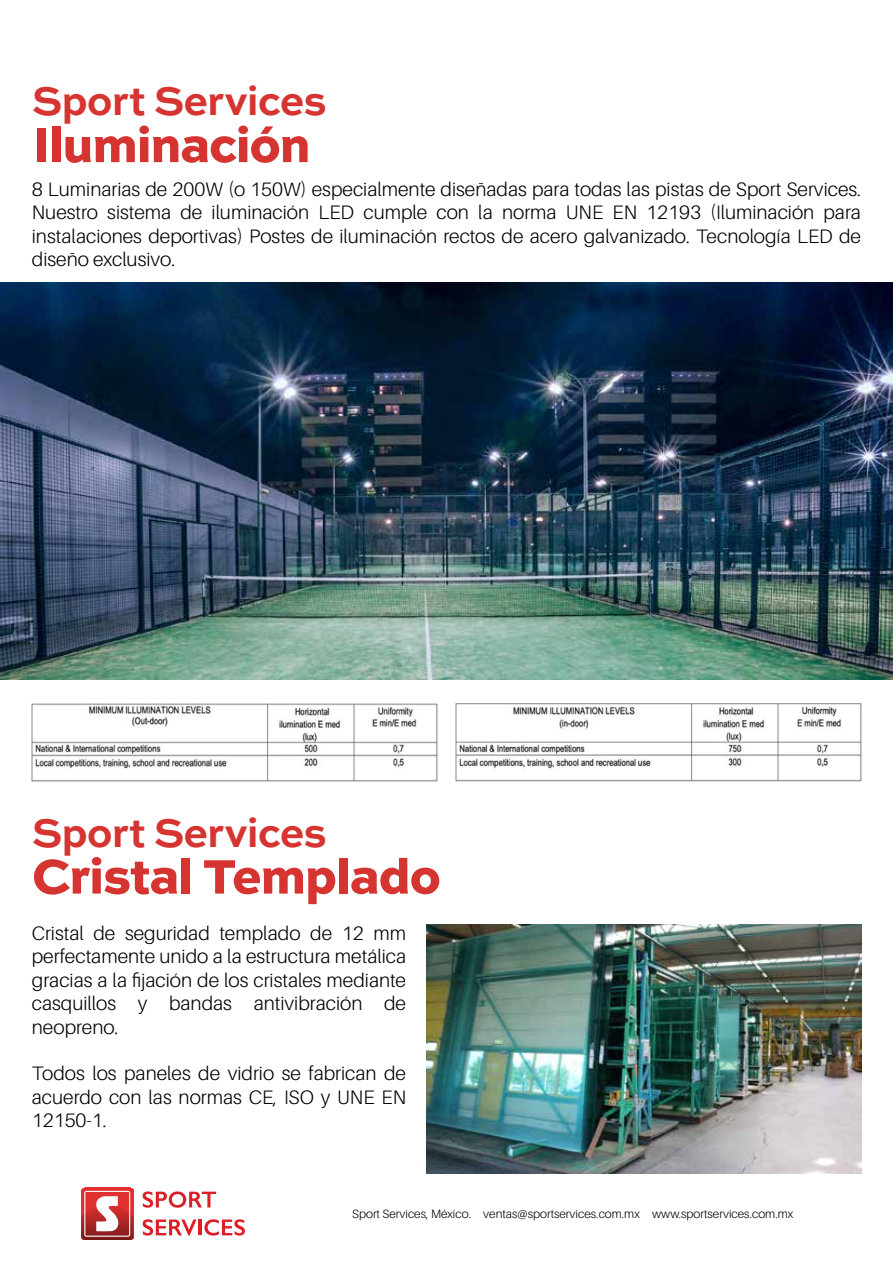
<style>
.page{position:relative;width:893px;height:1263px;background:#fff}
.page>*{position:absolute;margin:0;border:0;box-sizing:border-box;transform-origin:0 0}
.t1{font:800 51px "Sweet Sans Pro";letter-spacing:-.03em;color:#d63431}
.t2{font:700 42px "Sweet Sans Pro";letter-spacing:-.025em;color:#d63431}
.t3{font:300 19.5px/23.4px "Aileron";color:#000;text-align:justify}
.t4{font:300 12px "Aileron";color:#000}
</style>
<div class="page">
<img style="left:0;top:283px;width:893px;height:396px">
<img style="left:32px;top:703px;width:405px;height:78px">
<img style="left:456px;top:703px;width:405px;height:78px">
<img style="left:426px;top:925px;width:435px;height:249px">
<img style="left:81px;top:1188px;width:52px;height:3px">
<svg style="left:81px;top:1191px;width:52px;height:49px"></svg>
<svg style="left:143px;top:1191px;width:73px;height:17px"></svg>
<svg style="left:143px;top:1219px;width:54px;height:16px"></svg>
<hr style="left:198px;top:1219px;width:4px;height:16px;background:#dc1f26">
<svg style="left:204px;top:1219px;width:41px;height:16px"></svg>
<h2 class="t2" style="left:32px;top:69px;width:296px">Sport Services</h2>
<h1 class="t1" style="left:32px;top:105px;width:280px">Iluminación</h1>
<p class="t3" style="left:32px;top:177px;width:831px">8 Luminarias de 200W (o 150W) especialmente diseñadas para todas las pistas de Sport Services.<br>Nuestro sistema de iluminación LED cumple con la norma UNE EN 12193 (Iluminación para instalaciones deportivas) Postes de iluminación rectos de acero galvanizado. Tecnología LED de diseño exclusivo.</p>
<h2 class="t2" style="left:32px;top:801px;width:296px">Sport Services</h2>
<h1 class="t1" style="left:32px;top:836px;width:411px">Cristal Templado</h1>
<p class="t3" style="left:32px;top:922px;width:376px">Cristal de seguridad templado de 12 mm perfectamente unido a la estructura metálica gracias a la fijación de los cristales mediante casquillos y bandas antivibración de neopreno.</p>
<p class="t3" style="left:32px;top:1062px;width:376px">Todos los paneles de vidrio se fabrican de acuerdo con las normas CE, ISO y UNE EN 12150-1.</p>
<p class="t4" style="left:352px;top:1208px;width:443px">Sport Services, México. ventas@sportservices.com.mx www.sportservices.com.mx</p>
</div>
